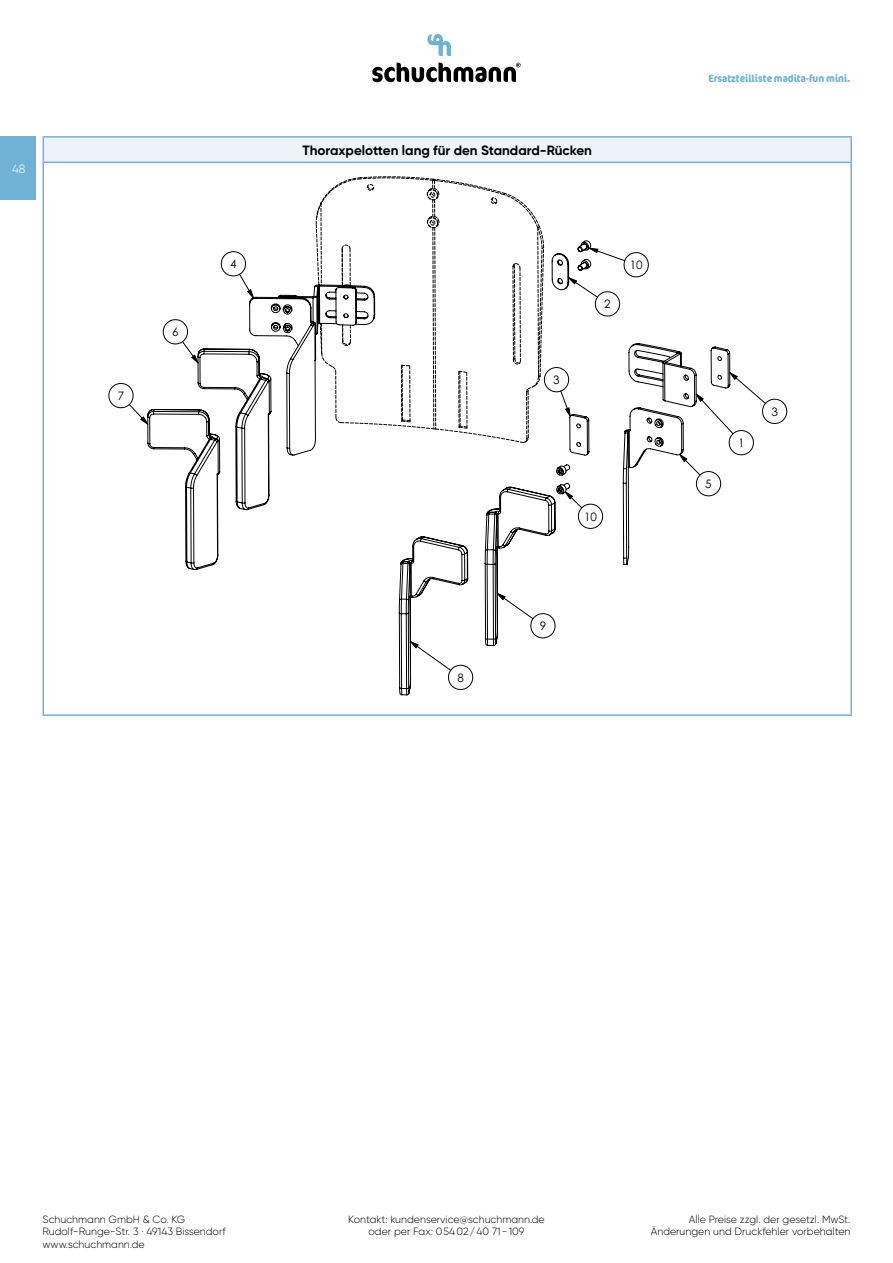
<style>
.page{position:relative;width:893px;height:1263px;background:#fff}
.page>*{position:absolute;margin:0;border:0;box-sizing:border-box;transform-origin:0 0}
.t1{font:700 13.5px "Gilroy";color:#000}
.t2{font:300 12px "Gilroy";color:#fff}
.t3{font:11.7px "Century Gothic";color:#010202}
.t4{font:300 10.5px/12.6px "Gilroy";color:#000;text-align:center}
.t5{font:700 condensed 10.5px "Cocon Offc Pro";color:#70b2d6}
</style>
<div class="page">
<svg style="left:372px;top:63px;width:149px;height:19px"></svg>
<svg style="left:427px;top:34px;width:24px;height:22px"></svg>
<div style="left:0;top:136px;width:36px;height:64px;background:#70b2d6"></div>
<div style="left:43px;top:137px;width:808px;height:25px;background:#ecf4fa"></div>
<svg style="left:43px;top:138px;width:1px;height:24px"></svg>
<hr style="left:43px;top:136px;width:809px;height:2px;background:#70b2d6">
<hr style="left:850px;top:138px;width:2px;height:24px;background:#70b2d6">
<hr style="left:43px;top:163px;width:1px;height:551px;background:#70b2d6">
<hr style="left:43px;top:162px;width:809px;height:1px;background:#70b2d6">
<hr style="left:850px;top:163px;width:2px;height:551px;background:#70b2d6">
<hr style="left:43px;top:714px;width:809px;height:2px;background:#70b2d6">
<svg style="left:147px;top:240px;width:584px;height:455px"></svg>
<svg style="left:316px;top:176px;width:228px;height:267px"></svg>
<p class="t2" style="left:12px;top:161px;width:15px">48</p>
<p class="t3" style="left:118px;top:387px;width:8px">7</p>
<p class="t3" style="left:172px;top:324px;width:8px">6</p>
<p class="t3" style="left:230px;top:256px;width:8px">4</p>
<p class="t1" style="left:302px;top:142px;width:291px">Thoraxpelotten lang für den Standard-Rücken</p>
<p class="t3" style="left:553px;top:371px;width:8px">3</p>
<p class="t3" style="left:604px;top:296px;width:8px">2</p>
<p class="t3" style="left:630px;top:257px;width:14px">10</p>
<p class="t3" style="left:457px;top:669px;width:8px">8</p>
<p class="t3" style="left:584px;top:508px;width:14px">10</p>
<p class="t3" style="left:540px;top:618px;width:8px">9</p>
<p class="t5" style="left:708px;top:71px;width:144px">Ersatzteilliste madita-fun mini.</p>
<p class="t3" style="left:705px;top:475px;width:8px">5</p>
<p class="t3" style="left:738px;top:434px;width:8px">1</p>
<p class="t3" style="left:771px;top:403px;width:8px">3</p>
<p class="t4" style="left:43px;top:1212px;width:185px;text-align:left">Schuchmann GmbH &amp; Co. KG<br>Rudolf-Runge-Str. 3 · 49143 Bissendorf www.schuchmann.de</p>
<p class="t4" style="left:651px;top:1212px;width:201px;text-align:right">Alle Preise zzgl. der gesetzl. MwSt.<br>Änderungen und Druckfehler vorbehalten</p>
<p class="t4" style="left:348px;top:1212px;width:198px">Kontakt: kundenservice@schuchmann.de oder per Fax: 0 54 02 / 40 71 - 109</p>
</div>
